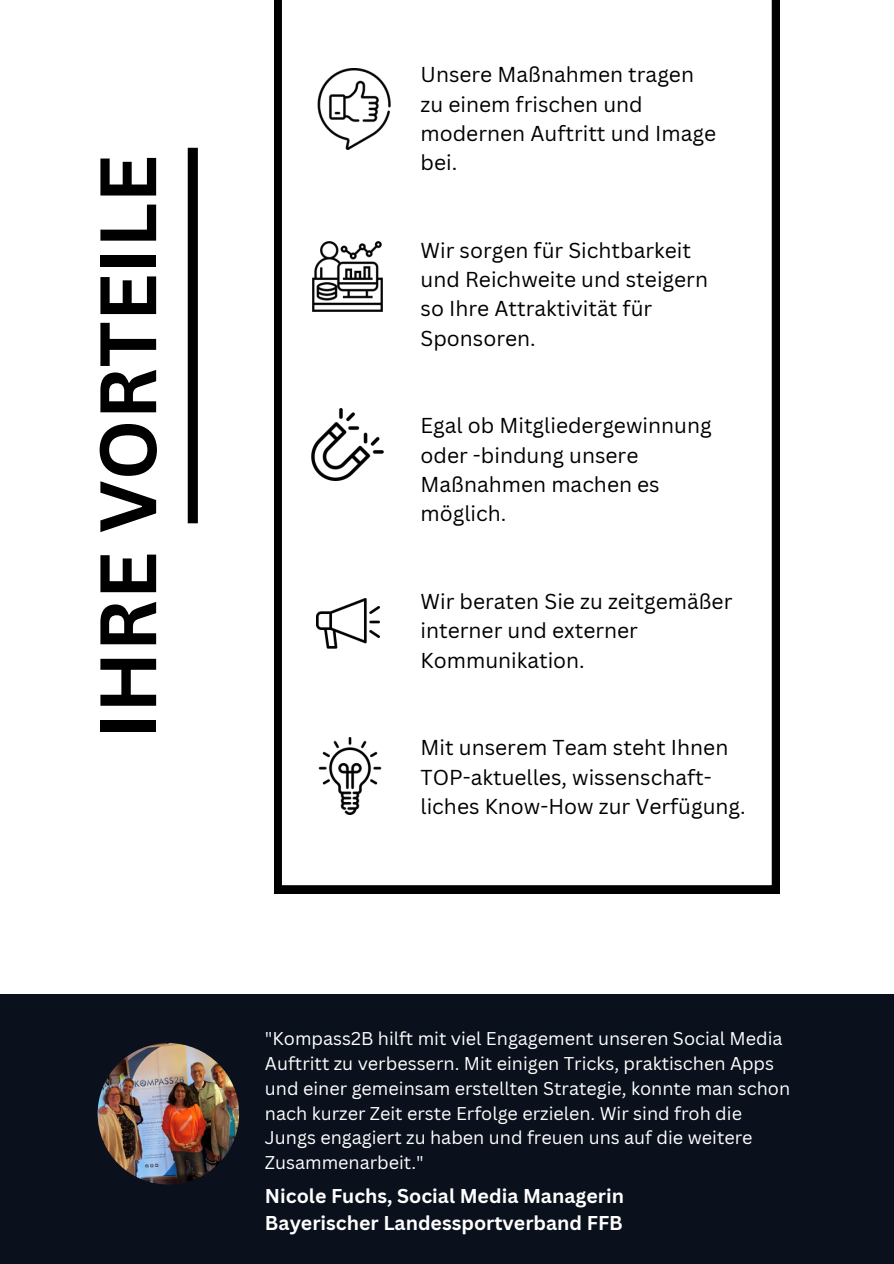
<style>
.page{position:relative;width:894px;height:1264px;background:#fff}
.page>*{position:absolute;margin:0;border:0;box-sizing:border-box;transform-origin:0 0}
.t1{font:700 78px "Canva Sans";color:#000}
.t2{font:21px/29.2px "Canva Sans";color:#000}
.t3{font:700 19.5px/27px "Canva Sans";color:#fff}
.t4{font:18px/24.8px "Canva Sans";color:#fff}
</style>
<div class="page">
<div style="left:0;top:993px;width:893px;height:270px;background:#0a101c"></div>
<svg style="left:274px;top:0;width:505px;height:893px"></svg>
<img style="left:312px;top:408px;width:72px;height:72px">
<img style="left:98px;top:1043px;width:141px;height:141px;border-radius:50%">
<div style="left:188px;top:148px;width:10px;height:375px;background:#000"></div>
<img style="left:314px;top:69px;width:81px;height:81px">
<img style="left:316px;top:591px;width:63px;height:63px">
<img style="left:312px;top:737px;width:76px;height:77px">
<h2 class="t1" style="left:73px;top:738px;width:585px;rotate:-90deg">IHRE VORTEILE</h2>
<p class="t2" style="left:420px;top:59px;width:297px">Unsere Maßnahmen tragen zu einem frischen und modernen Auftritt und Image bei.</p>
<p class="t2" style="left:420px;top:235px;width:289px">Wir sorgen für Sichtbarkeit und Reichweite und steigern so Ihre Attraktivität für<br>Sponsoren.</p>
<p class="t2" style="left:420px;top:410px;width:292px">Egal ob Mitgliedergewinnung oder -bindung unsere<br>Maßnahmen machen es möglich.</p>
<p class="t2" style="left:420px;top:586px;width:313px">Wir beraten Sie zu zeitgemäßer interner und externer<br>Kommunikation.</p>
<h3 class="t2" style="left:420px;top:732px;width:326px">Mit unserem Team steht Ihnen<br>TOP-aktuelles, wissenschaft&shy;liches Know-How zur Verfügung.</h3>
<p class="t4" style="left:265px;top:1026px;width:526px">"Kompass2B hilft mit viel Engagement unseren Social Media Auftritt zu verbessern. Mit einigen Tricks, praktischen Apps und einer gemeinsam erstellten Strategie, konnte man schon nach kurzer Zeit erste Erfolge erzielen. Wir sind froh die Jungs engagiert zu haben und freuen uns auf die weitere Zusammenarbeit."</p>
<p class="t3" style="left:265px;top:1181px;width:360px">Nicole Fuchs, Social Media Managerin<br>Bayerischer Landessportverband FFB</p>
</div>
